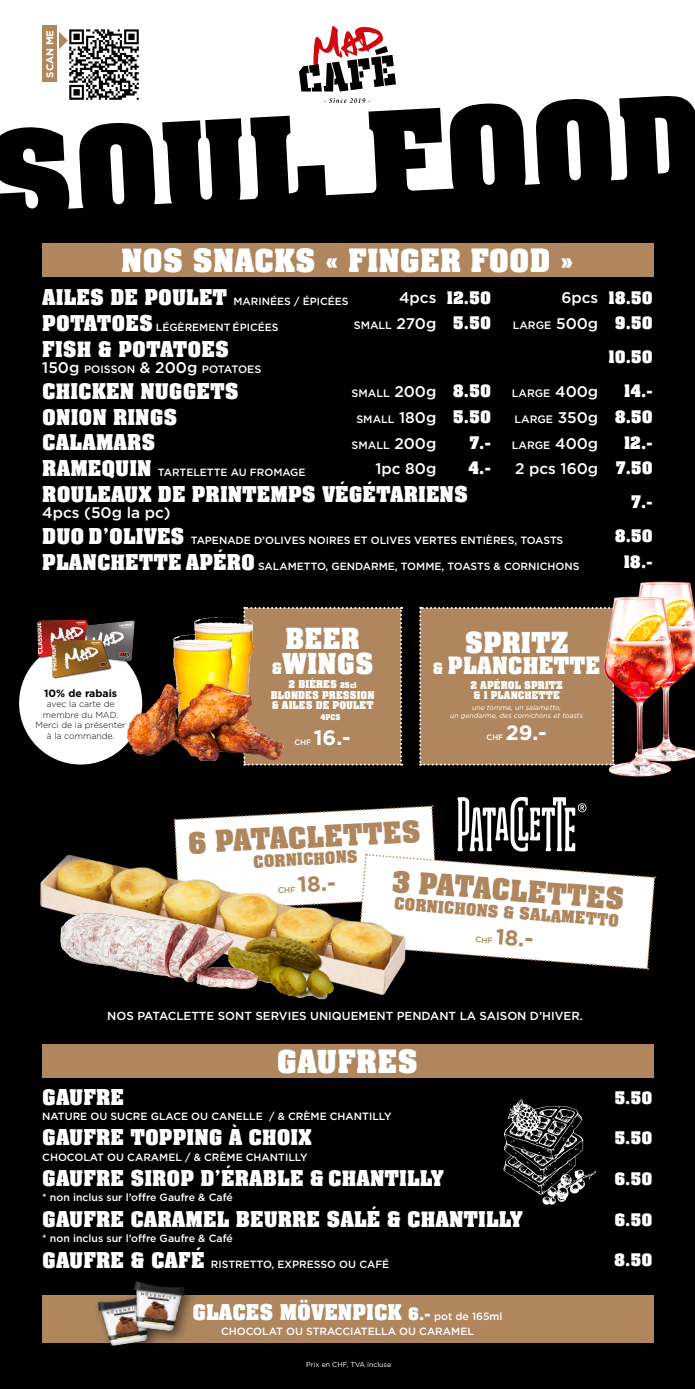
<style>
.page{position:relative;width:695px;height:1389px;background:#fff}
.page>*{position:absolute;margin:0;border:0;box-sizing:border-box;transform-origin:0 0}
.t1{font:147.98px "Aachen Bold Plain";color:#000}
.t2{font:35px "Aachen Bold Plain";color:#fff}
.t3{font:32.65px "Aachen Bold Plain";color:#af865e}
.t4{font:31.6px/25px "Aachen Bold Plain";color:#fff;text-align:center}
.t5{font:26.04px "Aachen Bold Plain";color:#fff}
.t6{font:23.8px "Aachen Bold Plain";color:#fff}
.t7{font:700 21.77px "Gotham";color:#af865e}
.t8{font:700 20.82px "Gotham";color:#fff}
.t9{font:18.9px "Aachen Bold Plain";color:#fff}
.t10{font:18.51px "Aachen Bold Plain";color:#af865e}
.t11{font:500 15.4px "Gotham";color:#fff}
.t12{font:11.79px/10.4px "Aachen Bold Plain";color:#fff}
.t13{font:500 11.65px "Gotham";color:#fff}
.t14{font:500 10.78px "Gotham";color:#fff}
.t15{font:500 10.5px "Gotham";color:#fff}
.t16{font:700 10.5px "Gotham";color:#000}
.t17{font:700 10.01px "Gotham";color:#fff}
.t18{font:300 8.75px/10.5px "Gotham";color:#000;text-align:center}
.t19{font:8.68px "Aachen Bold Plain";color:#fff}
.t20{font:500 7.84px "Gotham";color:#fff}
.t21{font:7px "Gotham";color:#fff}
.t22{font:italic 6.93px/7.6px "Gotham";color:#fff;text-align:center}
.s1{font-family:"Gotham";font-weight:500;font-size:15.4px}
.s2{font-size:15.4px}
.s3{font-family:"Aachen Bold Plain";font-weight:400;font-size:18.9px}
.s4{font-size:17.29px}
.s5{font-size:8.68px}
.s6{font-size:18.9px}
.s7{font-family:"Gotham";font-weight:500;font-size:10.5px}
</style>
<div class="page">
<div style="left:0;top:176px;width:694px;height:1213px;background:#000"></div>
<div style="left:42px;top:1044px;width:611px;height:33px;background:#af865e"></div>
<img style="left:0;top:830px;width:448px;height:190px">
<img style="left:215px;top:971px;width:132px;height:40px">
<img style="left:49px;top:880px;width:227px;height:125px">
<div style="left:42px;top:243px;width:611px;height:34px;background:#af865e"></div>
<svg style="left:503px;top:1099px;width:93px;height:107px;background:#343434"></svg>
<svg style="left:299px;top:26px;width:97px;height:66px"></svg>
<svg style="left:324px;top:98px;width:46px;height:5px"></svg>
<img style="left:69px;top:29px;width:70px;height:71px">
<div style="left:42px;top:26px;width:15px;height:56px;background:#af865e"></div>
<svg style="left:59px;top:32px;width:9px;height:17px"></svg>
<div style="left:42px;top:1295px;width:611px;height:48px;background:#af865e"></div>
<div style="left:419px;top:607px;width:128px;height:159px;background:#af865e"></div>
<div style="left:573px;top:542px;width:121px;height:15px;background:#000"></div>
<img style="left:547px;top:557px;width:147px;height:243px">
<div style="left:19px;top:642px;width:123px;height:123px;background:#fff;border-radius:50%"></div>
<img style="left:3px;top:608px;width:155px;height:85px">
<div style="left:243px;top:607px;width:159px;height:159px;background:#af865e"></div>
<img style="left:158px;top:614px;width:130px;height:56px">
<img style="left:137px;top:631px;width:130px;height:39px">
<img style="left:110px;top:670px;width:195px;height:113px">
<div style="left:93px;top:1290px;width:69px;height:69px;background:#000"></div>
<img style="left:90px;top:1291px;width:73px;height:61px">
<div style="left:129px;top:1276px;width:69px;height:68px;background:#000;opacity:.5"></div>
<img style="left:122px;top:1278px;width:71px;height:59px">
<svg style="left:173px;top:797px;width:483px;height:174px"></svg>
<p class="t17" style="left:43px;top:78px;width:50px;rotate:-90deg">SCAN ME</p>
<h1 class="t1" style="left:-17px;top:100px;width:720px;rotate:-3deg">SOUL FOOD</h1>
<h2 class="t2" style="left:121px;top:241px;width:454px">NOS SNACKS « FINGER FOOD »</h2>
<h3 class="t6" style="left:42px;top:284px;width:186px">AILES DE POULET</h3>
<p class="t15" style="left:233px;top:295px;width:117px">MARINÉES / ÉPICÉES</p>
<h3 class="t9" style="left:399px;top:287px;width:93px"><span class="s1">4pcs</span> 12.50</h3>
<h3 class="t9" style="left:561px;top:287px;width:93px"><span class="s1">6pcs</span> 18.50</h3>
<h3 class="t6" style="left:42px;top:310px;width:112px">POTATOES</h3>
<p class="t15" style="left:156px;top:320px;width:124px">LÉGÈREMENT ÉPICÉES</p>
<p class="t14" style="left:354px;top:318px;width:300px">SMALL <span class="s2">270g</span> <span class="s3">5.50</span> LARGE <span class="s2">500g</span> <span class="s3">9.50</span></p>
<h3 class="t6" style="left:42px;top:336px;width:188px">FISH &amp; POTATOES</h3>
<p class="t14" style="left:42px;top:362px;width:220px"><span class="s2">150g</span> POISSON <span class="s2">&amp; 200g</span> POTATOES</p>
<h3 class="t9" style="left:608px;top:347px;width:46px">10.50</h3>
<h3 class="t6" style="left:42px;top:378px;width:198px">CHICKEN NUGGETS</h3>
<p class="t14" style="left:351px;top:386px;width:248px">SMALL <span class="s2">200g</span> <span class="s3">8.50</span> LARGE <span class="s2">400g</span></p>
<h3 class="t9" style="left:624px;top:380px;width:30px">14.-</h3>
<h3 class="t6" style="left:42px;top:403px;width:137px">ONION RINGS</h3>
<p class="t14" style="left:356px;top:412px;width:298px">SMALL <span class="s2">180g</span> <span class="s3">5.50</span> LARGE <span class="s2">350g</span> <span class="s3">8.50</span></p>
<h3 class="t6" style="left:42px;top:429px;width:115px">CALAMARS</h3>
<p class="t14" style="left:351px;top:438px;width:86px">SMALL <span class="s2">200g</span></p>
<p class="t14" style="left:469px;top:438px;width:130px"><span class="s3">7.-</span> LARGE <span class="s2">400g</span></p>
<h3 class="t9" style="left:624px;top:432px;width:30px">12.-</h3>
<h3 class="t6" style="left:42px;top:455px;width:111px">RAMEQUIN</h3>
<p class="t15" style="left:158px;top:466px;width:149px">TARTELETTE AU FROMAGE</p>
<h3 class="t11" style="left:375px;top:459px;width:62px">1pc 80g</h3>
<h3 class="t9" style="left:468px;top:458px;width:24px">4.-</h3>
<h3 class="t11" style="left:515px;top:459px;width:139px">2 pcs 160g <span class="s3">7.50</span></h3>
<h3 class="t6" style="left:42px;top:481px;width:427px">ROULEAUX DE PRINTEMPS VÉGÉTARIENS</h3>
<h3 class="t11" style="left:42px;top:502px;width:130px">4pcs (50g la pc)</h3>
<h3 class="t9" style="left:631px;top:492px;width:23px">7.-</h3>
<h3 class="t6" style="left:42px;top:523px;width:144px">DUO D’OLIVES</h3>
<p class="t15" style="left:191px;top:533px;width:374px">TAPENADE D’OLIVES NOIRES ET OLIVES VERTES ENTIÈRES, TOASTS</p>
<h3 class="t9" style="left:614px;top:525px;width:40px">8.50</h3>
<h3 class="t6" style="left:42px;top:549px;width:214px">PLANCHETTE APÉRO</h3>
<p class="t15" style="left:258px;top:559px;width:323px">SALAMETTO, GENDARME, TOMME, TOASTS &amp; CORNICHONS</p>
<h3 class="t9" style="left:623px;top:551px;width:31px">18.-</h3>
<p class="t16" style="left:44px;top:686px;width:75px">10% de rabais</p>
<p class="t18" style="left:36px;top:698px;width:92px">avec la carte de membre du MAD.<br>Merci de la présenter à la commande.</p>
<h3 class="t4" style="left:272px;top:627px;width:103px">BEER <span class="s4">&amp;</span>WINGS</h3>
<p class="t12" style="left:271px;top:680px;width:105px;text-align:center">2 BIÈRES <span class="s5">25cl<br></span>BLONDES PRESSION &amp; AILES DE POULET</p>
<p class="t19" style="left:320px;top:712px;width:21px">4PCS</p>
<p class="t20" style="left:294px;top:737px;width:18px">CHF</p>
<h3 class="t8" style="left:314px;top:724px;width:39px">16.-</h3>
<h3 class="t4" style="left:465px;top:631px;width:105px">SPRITZ</h3>
<h3 class="t5" style="left:433px;top:651px;width:169px"><span class="s4">&amp;</span> PLANCHETTE</h3>
<p class="t12" style="left:470px;top:680px;width:94px">2 APÉROL SPRITZ &amp; 1 PLANCHETTE</p>
<p class="t22" style="left:450px;top:704px;width:134px">une tomme, un salametto,<br>un gendarme, des cornichons et toasts</p>
<p class="t20" style="left:486px;top:733px;width:18px">CHF</p>
<h3 class="t8" style="left:505px;top:719px;width:43px">29.-</h3>
<h3 class="t3" style="left:187px;top:825px;width:235px;rotate:-3deg">6 PATACLETTES</h3>
<h3 class="t10" style="left:253px;top:851px;width:106px;rotate:-3deg">CORNICHONS</h3>
<h3 class="t7" style="left:297px;top:870px;width:40px;rotate:-3deg">18.-</h3>
<h3 class="t3" style="left:394px;top:862px;width:234px;rotate:5deg">3 PATACLETTES</h3>
<h3 class="t10" style="left:395px;top:892px;width:227px;rotate:5deg">CORNICHONS &amp; SALAMETTO</h3>
<h3 class="t7" style="left:497px;top:922px;width:40px;rotate:5deg">18.-</h3>
<p class="t13" style="left:107px;top:1009px;width:477px">NOS PATACLETTE SONT SERVIES UNIQUEMENT PENDANT LA SAISON D’HIVER.</p>
<h2 class="t2" style="left:277px;top:1042px;width:142px">GAUFRES</h2>
<h3 class="t6" style="left:42px;top:1084px;width:83px">GAUFRE</h3>
<p class="t15" style="left:42px;top:1109px;width:350px">NATURE OU SUCRE GLACE OU CANELLE / &amp; CRÈME CHANTILLY</p>
<h3 class="t6" style="left:42px;top:1124px;width:271px">GAUFRE TOPPING À CHOIX</h3>
<p class="t15" style="left:42px;top:1150px;width:267px">CHOCOLAT OU CARAMEL / &amp; CRÈME CHANTILLY</p>
<h3 class="t6" style="left:42px;top:1165px;width:403px">GAUFRE SIROP D’ÉRABLE &amp; CHANTILLY</h3>
<p class="t15" style="left:42px;top:1191px;width:192px">* non inclus sur l’offre Gaufre &amp; Café</p>
<h3 class="t6" style="left:42px;top:1206px;width:482px">GAUFRE CARAMEL BEURRE SALÉ &amp; CHANTILLY</h3>
<p class="t15" style="left:42px;top:1232px;width:192px">* non inclus sur l’offre Gaufre &amp; Café</p>
<h3 class="t9" style="left:614px;top:1087px;width:40px">5.50</h3>
<h3 class="t9" style="left:614px;top:1128px;width:40px">5.50</h3>
<h3 class="t9" style="left:614px;top:1169px;width:40px">6.50</h3>
<h3 class="t9" style="left:614px;top:1209px;width:40px">6.50</h3>
<h3 class="t6" style="left:42px;top:1247px;width:164px">GAUFRE &amp; CAFÉ</h3>
<p class="t15" style="left:211px;top:1257px;width:180px">RISTRETTO, EXPRESSO OU CAFÉ</p>
<h3 class="t9" style="left:614px;top:1250px;width:40px">8.50</h3>
<h3 class="t6" style="left:192px;top:1299px;width:312px">GLACES MÖVENPICK <span class="s6">6.-</span> <span class="s7">pot de 165ml</span></h3>
<p class="t15" style="left:221px;top:1324px;width:254px">CHOCOLAT OU STRACCIATELLA OU CARAMEL</p>
<p class="t21" style="left:306px;top:1360px;width:86px">Prix en CHF, TVA incluse</p>
</div>
